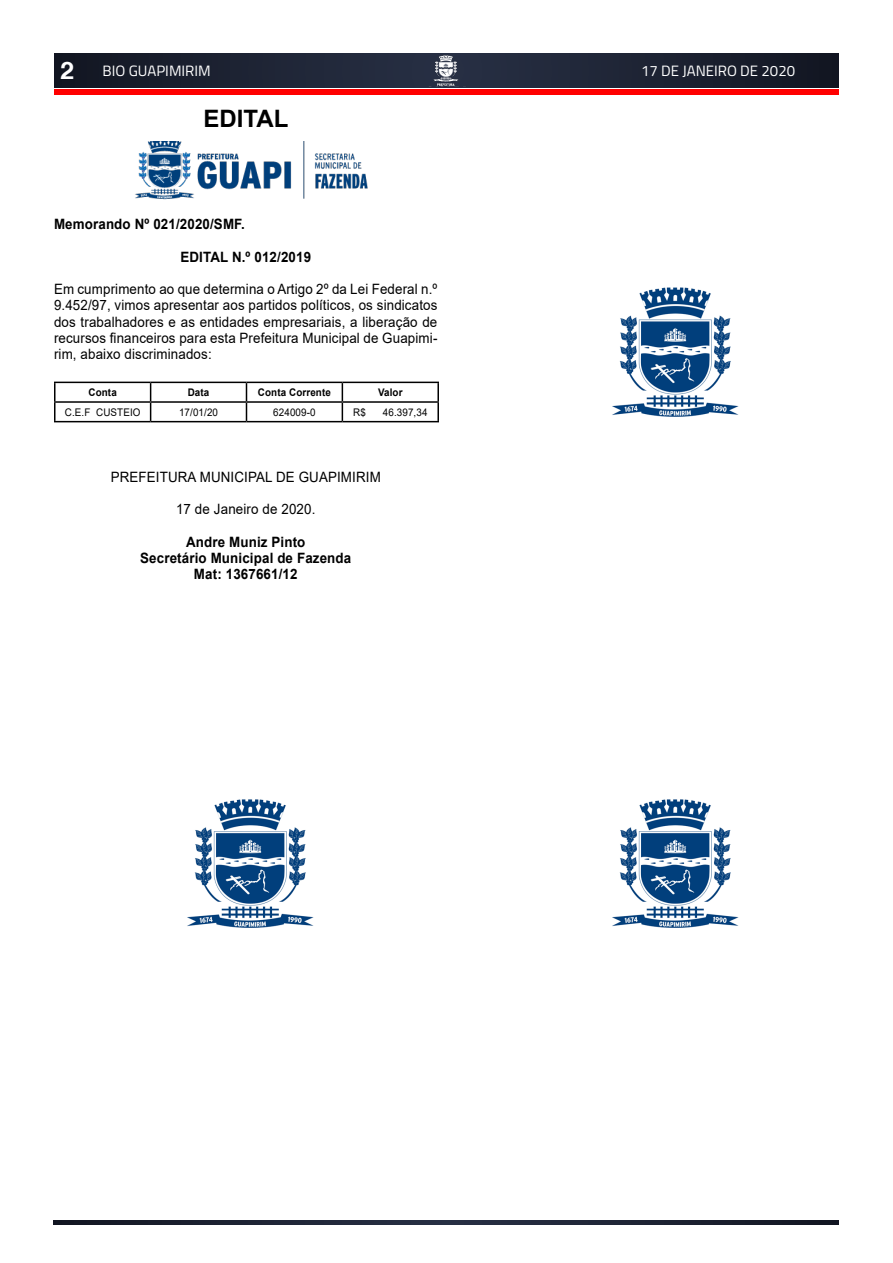
<style>
.page{position:relative;width:893px;height:1263px;background:#fff}
.page>*{position:absolute;margin:0;border:0;box-sizing:border-box;transform-origin:0 0}
.t1{font:700 24px "Arial";color:#000}
.t2{font:15px "Titillium";color:#fff}
.t3{font:14.25px/16.4px "Arial";letter-spacing:.01em;color:#000;text-align:justify;scale:.94 1}
.t4{font:700 14.25px/16.4px "Arial";letter-spacing:.01em;color:#000;text-align:center;scale:.94 1}
.t5{font:10.5px "Arial";letter-spacing:.01em;color:#000;scale:.94 1}
.t6{font:700 10.5px "Arial";letter-spacing:.01em;color:#000;scale:.94 1}
.s1{font-family:"Helvetica Neue LT Com";font-weight:700;font-size:24px}
</style>
<div class="page">
<svg style="left:54px;top:53px;width:785px;height:34px;background:#1c2232"></svg>
<img style="left:425px;top:55px;width:43px;height:31px">
<div style="left:54px;top:89px;width:785px;height:6px;background:#f00"></div>
<svg style="left:54px;top:1220px;width:785px;height:5px;background:#1d2333"></svg>
<img style="left:135px;top:141px;width:233px;height:59px">
<hr style="left:54px;top:382px;width:97px;height:1px;background:#000">
<hr style="left:151px;top:382px;width:95px;height:1px;background:#000">
<hr style="left:246px;top:382px;width:96px;height:1px;background:#000">
<hr style="left:342px;top:382px;width:97px;height:1px;background:#000">
<hr style="left:54px;top:401px;width:97px;height:2px;background:#000">
<svg style="left:54px;top:383px;width:2px;height:38px"></svg>
<hr style="left:151px;top:401px;width:95px;height:2px;background:#000">
<svg style="left:150px;top:383px;width:1px;height:38px"></svg>
<hr style="left:246px;top:401px;width:96px;height:2px;background:#000">
<svg style="left:246px;top:383px;width:1px;height:38px"></svg>
<hr style="left:342px;top:401px;width:97px;height:2px;background:#000">
<svg style="left:342px;top:383px;width:1px;height:38px"></svg>
<svg style="left:437px;top:383px;width:2px;height:38px"></svg>
<hr style="left:54px;top:421px;width:97px;height:1px;background:#000">
<hr style="left:151px;top:421px;width:95px;height:1px;background:#000">
<hr style="left:246px;top:421px;width:96px;height:1px;background:#000">
<hr style="left:342px;top:421px;width:97px;height:1px;background:#000">
<img style="left:187px;top:799px;width:127px;height:129px">
<img style="left:612px;top:287px;width:127px;height:130px">
<img style="left:612px;top:799px;width:127px;height:129px">
<p class="t2" style="left:60px;top:60px;width:152px"><span class="s1">2</span> BIO GUAPIMIRIM</p>
<p class="t2" style="left:641px;top:60px;width:156px">17 DE JANEIRO DE 2020</p>
<h1 class="t1" style="left:204px;top:102px;width:86px">EDITAL</h1>
<p class="t4" style="left:54px;top:216px;width:204px">Memorando Nº 021/2020/SMF.</p>
<p class="t4" style="left:180px;top:248px;width:141px">EDITAL N.º 012/2019</p>
<p class="t3" style="left:54px;top:281px;width:409px">Em cumprimento ao que determina o Artigo 2º da Lei Federal n.º 9.452/97, vimos apresentar aos partidos políticos, os sindicatos dos trabalhadores e as entidades empresariais, a liberação de recursos financeiros para esta Prefeitura Municipal de Guapimi&shy;rim, abaixo discriminados:</p>
<p class="t6" style="left:89px;top:385px;width:32px">Conta</p>
<p class="t6" style="left:188px;top:385px;width:25px">Data</p>
<p class="t6" style="left:258px;top:385px;width:79px">Conta Corrente</p>
<p class="t6" style="left:378px;top:385px;width:28px">Valor</p>
<p class="t5" style="left:65px;top:405px;width:82px">C.E.F CUSTEIO</p>
<p class="t5" style="left:179px;top:405px;width:43px">17/01/20</p>
<p class="t5" style="left:273px;top:405px;width:46px">624009-0</p>
<p class="t5" style="left:353px;top:405px;width:15px">R$</p>
<p class="t5" style="left:383px;top:405px;width:49px">46.397,34</p>
<p class="t3" style="left:111px;top:468px;width:289px">PREFEITURA MUNICIPAL DE GUAPIMIRIM</p>
<p class="t3" style="left:176px;top:501px;width:150px">17 de Janeiro de 2020.</p>
<p class="t4" style="left:140px;top:534px;width:226px">Andre Muniz Pinto<br>Secretário Municipal de Fazenda<br>Mat: 1367661/12</p>
</div>
